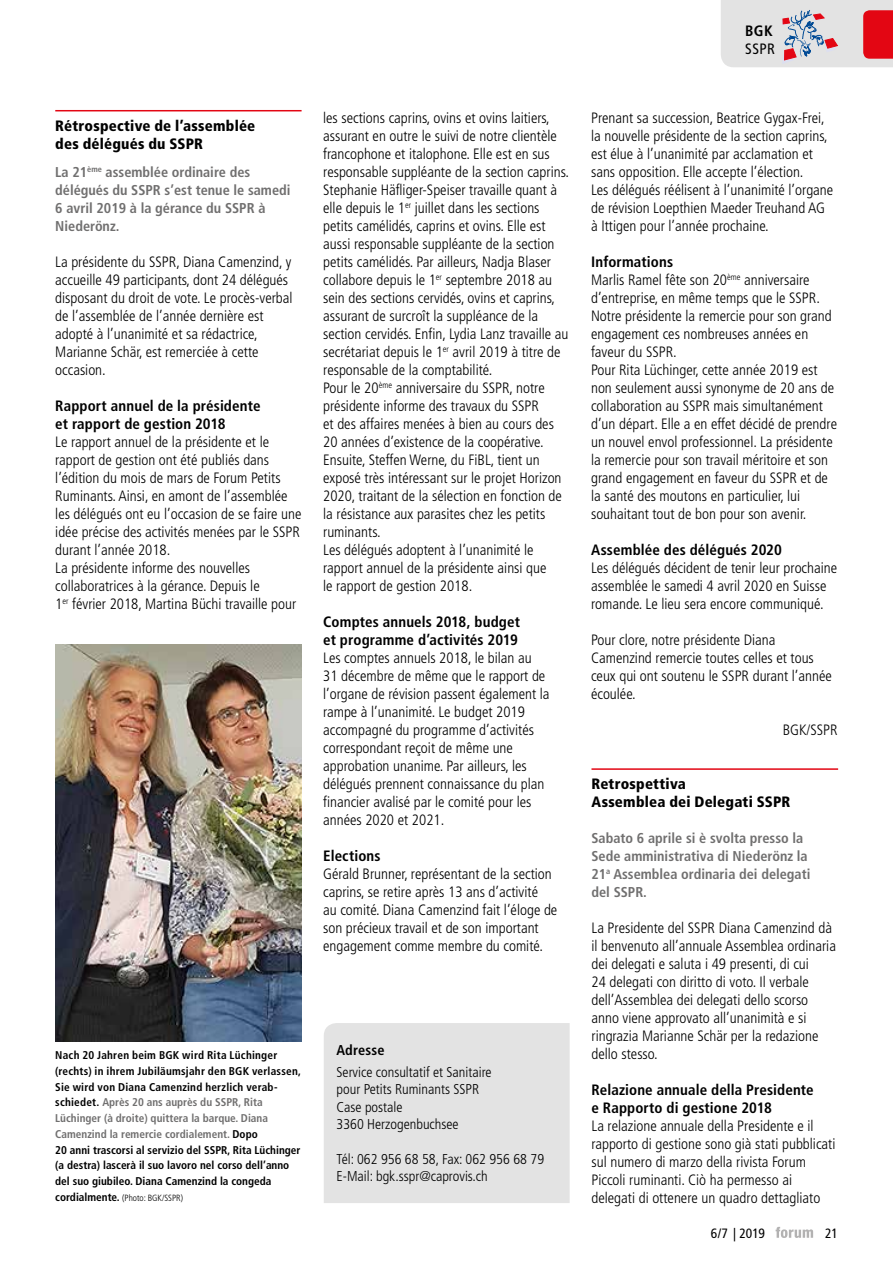
<style>
.page{position:relative;width:893px;height:1263px;background:#fff}
.page>*{position:absolute;margin:0;border:0;box-sizing:border-box;transform-origin:0 0}
.t1{font:300 condensed 15px/18px "Frutiger LT Std";color:#000}
.t2{font:700 condensed 15px/18px "Frutiger LT Std";letter-spacing:.01em;color:#000}
.t3{font:900 condensed 15px/18px "Frutiger LT Std";letter-spacing:.015em;color:#000}
.t4{font:condensed 15px "Frutiger LT Std";color:#000}
.t5{font:700 condensed 14.25px/18px "Frutiger LT Std";color:#706f6f}
.t6{font:300 condensed 14.25px/17.4px "Frutiger LT Std";color:#000}
.t7{font:700 condensed 14.25px "Frutiger LT Std";letter-spacing:.01em;color:#000}
.t8{font:condensed 13.5px "Frutiger LT Std";letter-spacing:-.005em;color:#000}
.t9{font:700 condensed 11.25px/15.8px "Frutiger LT Std";color:#000}
.t10{font:300 condensed 9px "Frutiger LT Std";color:#000}
.s1{color:#706f6f}
.s2{font-weight:700;font-size:11.25px}
.s3{font-weight:700}
</style>
<div class="page">
<svg style="left:776px;top:1227px;width:37px;height:11px"></svg>
<img style="left:55px;top:645px;width:247px;height:396px">
<div style="left:324px;top:1023px;width:246px;height:180px;background:#e3e3e3"></div>
<hr style="left:55px;top:110px;width:247px;height:1px;background:#e30613">
<hr style="left:591px;top:768px;width:247px;height:2px;background:#e30613">
<svg style="left:721px;top:0;width:172px;height:67px;background:#dcbdc2"></svg>
<p class="t3" style="left:55px;top:116px;width:201px">Rétrospective de l’assemblée des délégués du SSPR</p>
<p class="t5" style="left:55px;top:163px;width:237px">La 21<sup>ème</sup> assemblée ordinaire des délégués du SSPR s’est tenue le samedi<br>6 avril 2019 à la gérance du SSPR à<br>Niederönz.</p>
<p class="t1" style="left:55px;top:253px;width:239px">La présidente du SSPR, Diana Camenzind, y accueille 49 participants, dont 24 délégués disposant du droit de vote. Le procès-verbal de l’assemblée de l’année dernière est adopté à l’unanimité et sa rédactrice, Marianne Schär, est remerciée à cette occasion.</p>
<p class="t2" style="left:55px;top:397px;width:207px">Rapport annuel de la présidente et rapport de gestion 2018</p>
<p class="t1" style="left:55px;top:433px;width:248px">Le rapport annuel de la présidente et le rapport de gestion ont été publiés dans l’édition du mois de mars de Forum Petits Ruminants. Ainsi, en amont de l’assemblée les délégués ont eu l’occasion de se faire une idée précise des activités menées par le SSPR durant l’année 2018.<br>La présidente informe des nouvelles collaboratrices à la gérance. Depuis le<br>1<sup>er</sup> février 2018, Martina Büchi travaille pour</p>
<p class="t1" style="left:323px;top:109px;width:247px">les sections caprins, ovins et ovins laitiers, assurant en outre le suivi de notre clientèle francophone et italophone. Elle est en sus responsable suppléante de la section caprins.<br>Stephanie Häfliger-Speiser travaille quant à elle depuis le 1<sup>er</sup> juillet dans les sections petits camélidés, caprins et ovins. Elle est aussi responsable suppléante de la section petits camélidés. Par ailleurs, Nadja Blaser collabore depuis le 1<sup>er</sup> septembre 2018 au sein des sections cervidés, ovins et caprins, assurant de surcroît la suppléance de la section cervidés. Enfin, Lydia Lanz travaille au secrétariat depuis le 1<sup>er</sup> avril 2019 à titre de responsable de la comptabilité.<br>Pour le 20<sup>ème</sup> anniversaire du SSPR, notre présidente informe des travaux du SSPR<br>et des affaires menées à bien au cours des 20 années d’existence de la coopérative.<br>Ensuite, Steffen Werne, du FiBL, tient un exposé très intéressant sur le projet Horizon 2020, traitant de la sélection en fonction de la résistance aux parasites chez les petits ruminants.<br>Les délégués adoptent à l’unanimité le rapport annuel de la présidente ainsi que<br>le rapport de gestion 2018.</p>
<p class="t2" style="left:323px;top:613px;width:198px">Comptes annuels 2018, budget et programme d’activités 2019</p>
<p class="t1" style="left:323px;top:649px;width:228px">Les comptes annuels 2018, le bilan au 31 décembre de même que le rapport de l’organe de révision passent également la rampe à l’unanimité. Le budget 2019 accompagné du programme d’activités correspondant reçoit de même une approbation unanime. Par ailleurs, les délégués prennent connaissance du plan financier avalisé par le comité pour les années 2020 et 2021.</p>
<p class="t2" style="left:323px;top:847px;width:59px">Elections</p>
<p class="t1" style="left:323px;top:865px;width:236px">Gérald Brunner, représentant de la section caprins, se retire après 13 ans d’activité<br>au comité. Diana Camenzind fait l’éloge de son précieux travail et de son important engagement comme membre du comité.</p>
<p class="t9" style="left:55px;top:1047px;width:247px">Nach 20 Jahren beim BGK wird Rita Lüchinger (rechts) in ihrem Jubiläumsjahr den BGK verlassen, Sie wird von Diana Camenzind herzlich verab&shy;schiedet. <span class="s1">Après 20 ans auprès du SSPR, Rita Lüchinger (à droite) quittera la barque. Diana Camenzind la remercie cordialement.</span> Dopo<br>20 anni trascorsi al servizio del SSPR, Rita Lüchinger (a destra) lascerà il suo lavoro nel corso dell’anno del suo giubileo. Diana Camenzind la congeda</p>
<p class="t10" style="left:55px;top:1192px;width:129px"><span class="s2">cordialmente.</span> (Photo: BGK/SSPR)</p>
<p class="t7" style="left:336px;top:1042px;width:50px">Adresse</p>
<p class="t6" style="left:336px;top:1063px;width:157px">Service consultatif et Sanitaire pour Petits Ruminants SSPR<br>Case postale<br>3360 Herzogenbuchsee</p>
<p class="t6" style="left:336px;top:1150px;width:209px">Tél: 062 956 68 58, Fax: 062 956 68 79<br>E-Mail: bgk.sspr@caprovis.ch</p>
<p class="t2" style="left:745px;top:22px;width:29px">BGK</p>
<p class="t4" style="left:745px;top:40px;width:31px">SSPR</p>
<p class="t1" style="left:591px;top:109px;width:244px">Prenant sa succession, Beatrice Gygax-Frei, la nouvelle présidente de la section caprins, est élue à l’unanimité par acclamation et sans opposition. Elle accepte l’élection.<br>Les délégués réélisent à l’unanimité l’organe de révision Loepthien Maeder Treuhand AG à Ittigen pour l’année prochaine.</p>
<p class="t1" style="left:591px;top:253px;width:248px"><span class="s3">Informations<br></span>Marlis Ramel fête son 20<sup>ème</sup> anniversaire d’entreprise, en même temps que le SSPR.<br>Notre présidente la remercie pour son grand engagement ces nombreuses années en faveur du SSPR.<br>Pour Rita Lüchinger, cette année 2019 est non seulement aussi synonyme de 20 ans de collaboration au SSPR mais simultanément d’un départ. Elle a en effet décidé de prendre un nouvel envol professionnel. La présidente la remercie pour son travail méritoire et son grand engagement en faveur du SSPR et de la santé des moutons en particulier, lui souhaitant tout de bon pour son avenir.</p>
<p class="t2" style="left:591px;top:541px;width:192px">Assemblée des délégués 2020</p>
<p class="t1" style="left:591px;top:559px;width:248px">Les délégués décident de tenir leur prochaine assemblée le samedi 4 avril 2020 en Suisse romande. Le lieu sera encore communiqué.</p>
<p class="t1" style="left:591px;top:631px;width:242px">Pour clore, notre présidente Diana<br>Camenzind remercie toutes celles et tous ceux qui ont soutenu le SSPR durant l’année écoulée.</p>
<p class="t1" style="left:783px;top:721px;width:57px">BGK/SSPR</p>
<p class="t3" style="left:591px;top:775px;width:200px">Retrospettiva<br>Assemblea dei Delegati SSPR</p>
<p class="t5" style="left:591px;top:829px;width:220px">Sabato 6 aprile si è svolta presso la<br>Sede amministrativa di Niederönz la<br>21<sup>a</sup> Assemblea ordinaria dei delegati del SSPR.</p>
<p class="t1" style="left:591px;top:919px;width:246px">La Presidente del SSPR Diana Camenzind dà il benvenuto all’annuale Assemblea ordinaria dei delegati e saluta i 49 presenti, di cui<br>24 delegati con diritto di voto. Il verbale dell’Assemblea dei delegati dello scorso anno viene approvato all’unanimità e si ringrazia Marianne Schär per la redazione dello stesso.</p>
<p class="t2" style="left:591px;top:1081px;width:224px">Relazione annuale della Presidente e Rapporto di gestione 2018</p>
<p class="t1" style="left:591px;top:1117px;width:245px">La relazione annuale della Presidente e il rapporto di gestione sono già stati pubblicati sul numero di marzo della rivista Forum Piccoli ruminanti. Ciò ha permesso ai delegati di ottenere un quadro dettagliato</p>
<p class="t8" style="left:711px;top:1225px;width:55px">6/7 | 2019</p>
<p class="t8" style="left:825px;top:1225px;width:14px">21</p>
</div>
